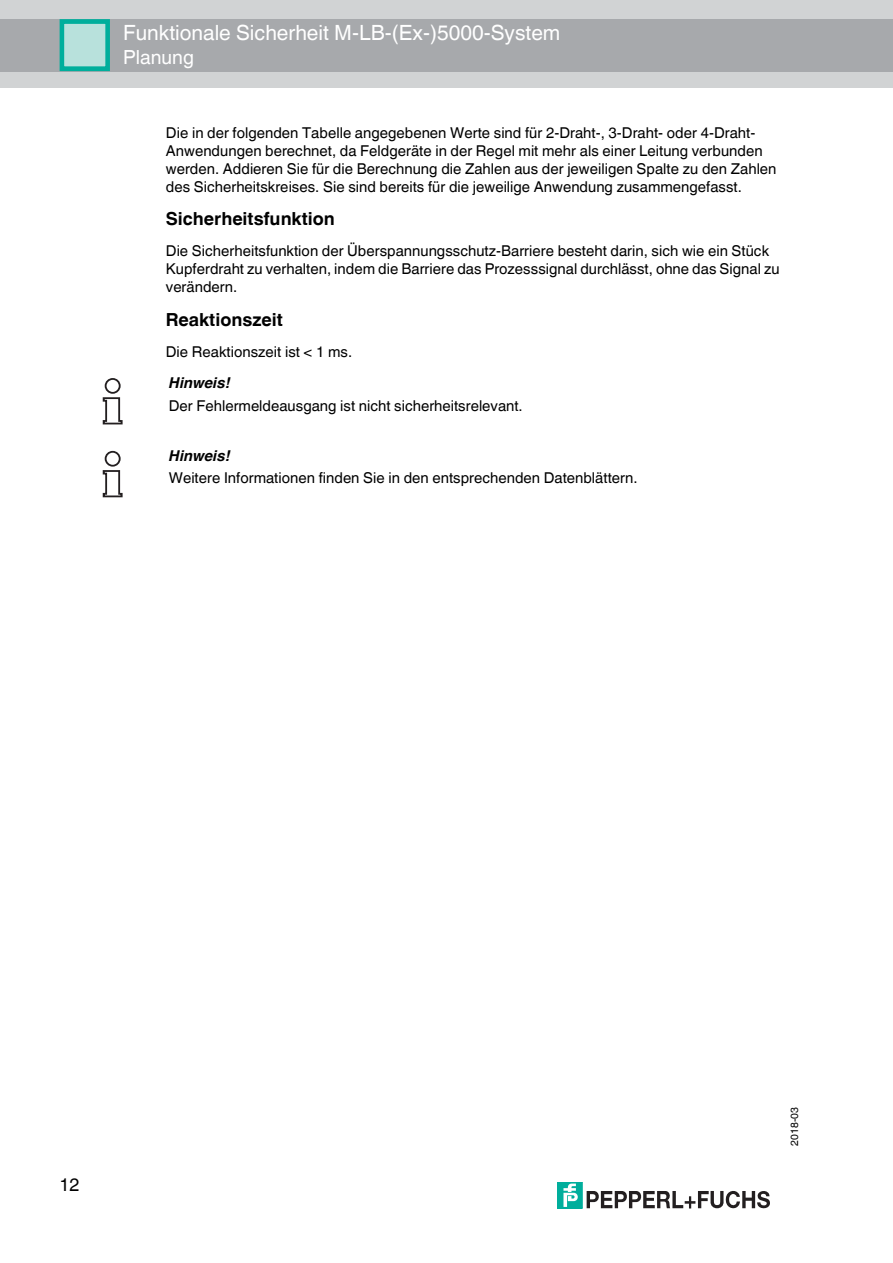
<style>
.page{position:relative;width:893px;height:1263px;background:#fff}
.page>*{position:absolute;margin:0;border:0;box-sizing:border-box;transform-origin:0 0}
.t1{font:21px "Helvetica World";color:#fff}
.t2{font:19.5px "Helvetica World";color:#fff}
.t3{font:700 18px "Helvetica World";color:#000}
.t4{font:18px "Helvetica World";color:#000}
.t5{font:15px/18px "Helvetica World";color:#000}
.t6{font:italic 700 15px "Helvetica World";color:#000}
.t7{font:10.5px "Helvetica World";letter-spacing:.005em;color:#000}
</style>
<div class="page">
<div style="left:0;top:0;width:892px;height:87px;background:#d1d3d4"></div>
<div style="left:0;top:19px;width:892px;height:52px;background:#a7a9ac"></div>
<div style="left:60px;top:20px;width:48px;height:50px;background:#b8e1dc"></div>
<div style="left:60px;top:19px;width:50px;height:52px;border:5px solid #00ae9c"></div>
<div style="left:557px;top:1182px;width:25px;height:26px;background:#00ae9c"></div>
<svg style="left:563px;top:1184px;width:15px;height:23px"></svg>
<svg style="left:586px;top:1191px;width:184px;height:18px"></svg>
<div style="left:105px;top:378px;width:16px;height:16px;border:2px solid #231f20;border-radius:50%"></div>
<svg style="left:103px;top:397px;width:20px;height:27px"></svg>
<div style="left:105px;top:451px;width:16px;height:16px;border:2px solid #231f20;border-radius:50%"></div>
<svg style="left:103px;top:470px;width:20px;height:27px"></svg>
<h1 class="t1" style="left:123px;top:15px;width:438px">Funktionale Sicherheit M-LB-(Ex-)5000-System</h1>
<h2 class="t2" style="left:123px;top:41px;width:72px">Planung</h2>
<p class="t5" style="left:166px;top:122px;width:612px">Die in der folgenden Tabelle angegebenen Werte sind für 2-Draht-, 3-Draht- oder 4-Draht-Anwendungen berechnet, da Feldgeräte in der Regel mit mehr als einer Leitung verbunden werden. Addieren Sie für die Berechnung die Zahlen aus der jeweiligen Spalte zu den Zahlen des Sicherheitskreises. Sie sind bereits für die jeweilige Anwendung zusammengefasst.</p>
<p class="t3" style="left:166px;top:204px;width:170px">Sicherheitsfunktion</p>
<p class="t5" style="left:166px;top:240px;width:615px">Die Sicherheitsfunktion der Überspannungsschutz-Barriere besteht darin, sich wie ein Stück<br>Kupferdraht zu verhalten, indem die Barriere das Prozesssignal durchlässt, ohne das Signal zu verändern.</p>
<p class="t3" style="left:166px;top:305px;width:118px">Reaktionszeit</p>
<p class="t5" style="left:166px;top:341px;width:188px">Die Reaktionszeit ist &lt; 1 ms.</p>
<p class="t6" style="left:169px;top:371px;width:63px">Hinweis!</p>
<p class="t5" style="left:169px;top:395px;width:355px">Der Fehlermeldeausgang ist nicht sicherheitsrelevant.</p>
<p class="t6" style="left:169px;top:443px;width:63px">Hinweis!</p>
<p class="t5" style="left:169px;top:468px;width:470px">Weitere Informationen finden Sie in den entsprechenden Datenblättern.</p>
<p class="t4" style="left:59px;top:1170px;width:21px">12</p>
<p class="t7" style="left:786px;top:1146px;width:40px;rotate:-90deg">2018-03</p>
</div>
